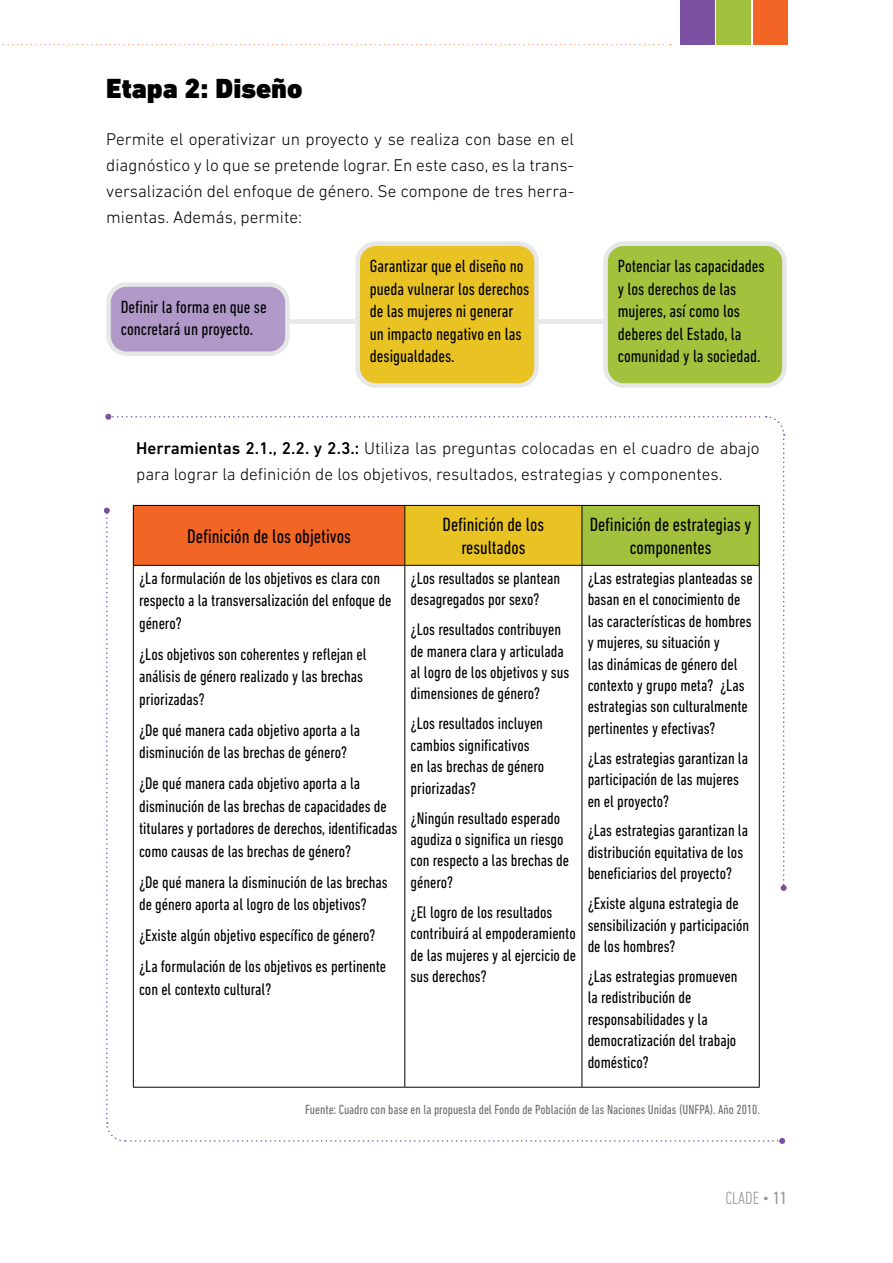
<style>
.page{position:relative;width:893px;height:1263px;background:#fff}
.page>*{position:absolute;margin:0;border:0;box-sizing:border-box;transform-origin:0 0}
.t1{font:900 28.2px "DIN Next LT Pro";color:#000}
.t2{font:condensed 19.95px "DIN Next LT Pro";color:#000}
.t3{font:condensed 19.5px/22.5px "DIN Next LT Pro";color:#000;text-align:center}
.t4{font:condensed 18px/22.5px "DIN Next LT Pro";color:#000}
.t5{font:300 condensed 18px "DIN Next LT Pro";color:#939598}
.t6{font:300 17.25px/25.8px "DIN Next LT Pro";color:#000}
.t7{font:condensed 17.1px/21.5px "DIN Next LT Pro";color:#000}
.t8{font:condensed 13.5px "DIN Next LT Pro";color:#6d6e71}
.s1{font-weight:500}
.s2{font-weight:400}
</style>
<div class="page">
<div style="left:753px;top:0;width:35px;height:45px;background:#f26524"></div>
<div style="left:716px;top:0;width:35px;height:45px;background:#a2c23d"></div>
<div style="left:680px;top:0;width:34px;height:45px;background:#7b50a0"></div>
<svg style="left:2px;top:44px;width:669px;height:1px"></svg>
<div style="left:269px;top:319px;width:394px;height:5px;background:#e6e7e8"></div>
<svg style="left:104px;top:414px;width:683px;height:730px"></svg>
<div style="left:133px;top:505px;width:272px;height:60px;background:#f26524"></div>
<div style="left:405px;top:505px;width:177px;height:60px;background:#e9c323"></div>
<div style="left:582px;top:505px;width:177px;height:60px;background:#a2c23d"></div>
<hr style="left:133px;top:505px;width:272px;height:1px;background:#000">
<hr style="left:133px;top:506px;width:1px;height:59px;background:#000">
<hr style="left:405px;top:505px;width:177px;height:1px;background:#000">
<hr style="left:404px;top:506px;width:1px;height:59px;background:#000">
<hr style="left:582px;top:505px;width:178px;height:1px;background:#000">
<hr style="left:582px;top:506px;width:1px;height:59px;background:#000">
<hr style="left:759px;top:506px;width:1px;height:59px;background:#000">
<hr style="left:133px;top:565px;width:272px;height:1px;background:#000">
<hr style="left:133px;top:566px;width:1px;height:521px;background:#000">
<hr style="left:405px;top:565px;width:177px;height:1px;background:#000">
<hr style="left:404px;top:566px;width:1px;height:521px;background:#000">
<hr style="left:582px;top:565px;width:178px;height:1px;background:#000">
<hr style="left:582px;top:566px;width:1px;height:521px;background:#000">
<hr style="left:759px;top:566px;width:1px;height:521px;background:#000">
<hr style="left:133px;top:1087px;width:272px;height:1px;background:#000">
<hr style="left:405px;top:1087px;width:177px;height:1px;background:#000">
<hr style="left:582px;top:1087px;width:178px;height:1px;background:#000">
<div style="left:109px;top:284px;width:178px;height:70px;background:#b099c9;border-radius:18px"></div>
<div style="left:106px;top:282px;width:184px;height:74px;border:4px solid #e6e7e8;border-radius:18px"></div>
<div style="left:358px;top:244px;width:178px;height:141px;background:#e9c323;border-radius:18px"></div>
<div style="left:355px;top:241px;width:184px;height:147px;border:4px solid #e6e7e8;border-radius:18px"></div>
<div style="left:606px;top:244px;width:178px;height:141px;background:#a2c23d;border-radius:18px"></div>
<div style="left:603px;top:241px;width:184px;height:147px;border:4px solid #e6e7e8;border-radius:18px"></div>
<h1 class="t1" style="left:106px;top:71px;width:198px">Etapa 2: Diseño</h1>
<p class="t6" style="left:106px;top:126px;width:469px;text-align:justify">Permite el operativizar un proyecto y se realiza con base en el diagnóstico y lo que se pretende lograr. En este caso, es la trans&shy;versalización del enfoque de género. Se compone de tres herra&shy;mientas. Además, permite:</p>
<p class="t4" style="left:121px;top:295px;width:147px">Definir la forma en que se concretará un proyecto.</p>
<p class="t4" style="left:370px;top:255px;width:161px">Garantizar que el diseño no pueda vulnerar los derechos de las mujeres ni generar un impacto negativo en las desigualdades.</p>
<p class="t4" style="left:618px;top:255px;width:148px">Potenciar las capacidades y los derechos de las mujeres, así como los deberes del Estado, la comunidad y la sociedad.</p>
<p class="t6" style="left:136px;top:435px;width:625px"><span class="s1">Herramientas 2.1., 2.2. y 2.3.:</span> Utiliza las preguntas colocadas en el cuadro de abajo para lograr la definición de los objetivos, resultados, estrategias y componentes.</p>
<p class="t2" style="left:187px;top:525px;width:166px">Definición de los objetivos</p>
<p class="t3" style="left:443px;top:513px;width:103px">Definición de los resultados</p>
<p class="t3" style="left:590px;top:513px;width:163px">Definición de estrategias y componentes</p>
<p class="t7" style="left:139px;top:567px;width:254px;line-height:22.5px">¿La formulación de los objetivos es clara con respecto a la transversalización del enfoque de género?</p>
<p class="t7" style="left:139px;top:643px;width:229px;line-height:22.5px">¿Los objetivos son coherentes y reflejan el análisis de género realizado y las brechas priorizadas?</p>
<p class="t7" style="left:139px;top:719px;width:223px;line-height:22.5px">¿De qué manera cada objetivo aporta a la disminución de las brechas de género?</p>
<p class="t7" style="left:139px;top:772px;width:260px;line-height:22.5px">¿De qué manera cada objetivo aporta a la disminución de las brechas de capacidades de titulares y portadores de derechos, identificadas como causas de las brechas de género?</p>
<p class="t7" style="left:139px;top:871px;width:250px;line-height:22.5px">¿De qué manera la disminución de las brechas de género aporta al logro de los objetivos?</p>
<p class="t7" style="left:139px;top:920px;width:249px;line-height:31px">¿Existe algún objetivo específico de género? ¿La formulación de los objetivos es pertinente</p>
<p class="t7" style="left:139px;top:978px;width:134px">con el contexto cultural?</p>
<p class="t7" style="left:411px;top:567px;width:151px">¿Los resultados se plantean desagregados por sexo?</p>
<p class="t7" style="left:411px;top:619px;width:160px">¿Los resultados contribuyen de manera clara y articulada al logro de los objetivos y sus dimensiones de género?</p>
<p class="t7" style="left:411px;top:713px;width:135px">¿Los resultados incluyen cambios significativos en las brechas de género priorizadas?</p>
<p class="t7" style="left:411px;top:807px;width:160px">¿Ningún resultado esperado agudiza o significa un riesgo con respecto a las brechas de género?</p>
<p class="t7" style="left:411px;top:901px;width:167px">¿El logro de los resultados contribuirá al empoderamiento de las mujeres y al ejercicio de sus derechos?</p>
<p class="t7" style="left:588px;top:567px;width:167px">¿Las estrategias planteadas se basan en el conocimiento de las características de hombres y mujeres, su situación y<br>las dinámicas de género del contexto y grupo meta? ¿Las estrategias son culturalmente pertinentes y efectivas?</p>
<p class="t7" style="left:588px;top:747px;width:162px">¿Las estrategias garantizan la participación de las mujeres en el proyecto?</p>
<p class="t7" style="left:588px;top:820px;width:162px">¿Las estrategias garantizan la distribución equitativa de los beneficiarios del proyecto?</p>
<p class="t7" style="left:588px;top:892px;width:163px">¿Existe alguna estrategia de sensibilización y participación de los hombres?</p>
<p class="t7" style="left:588px;top:965px;width:151px">¿Las estrategias promueven la redistribución de responsabilidades y la democratización del trabajo doméstico?</p>
<p class="t8" style="left:305px;top:1102px;width:456px">Fuente: Cuadro con base en la propuesta del Fondo de Población de las Naciones Unidas (UNFPA). Año 2010.</p>
<p class="t5" style="left:725px;top:1188px;width:63px">CLADE • <span class="s2">11</span></p>
</div>
